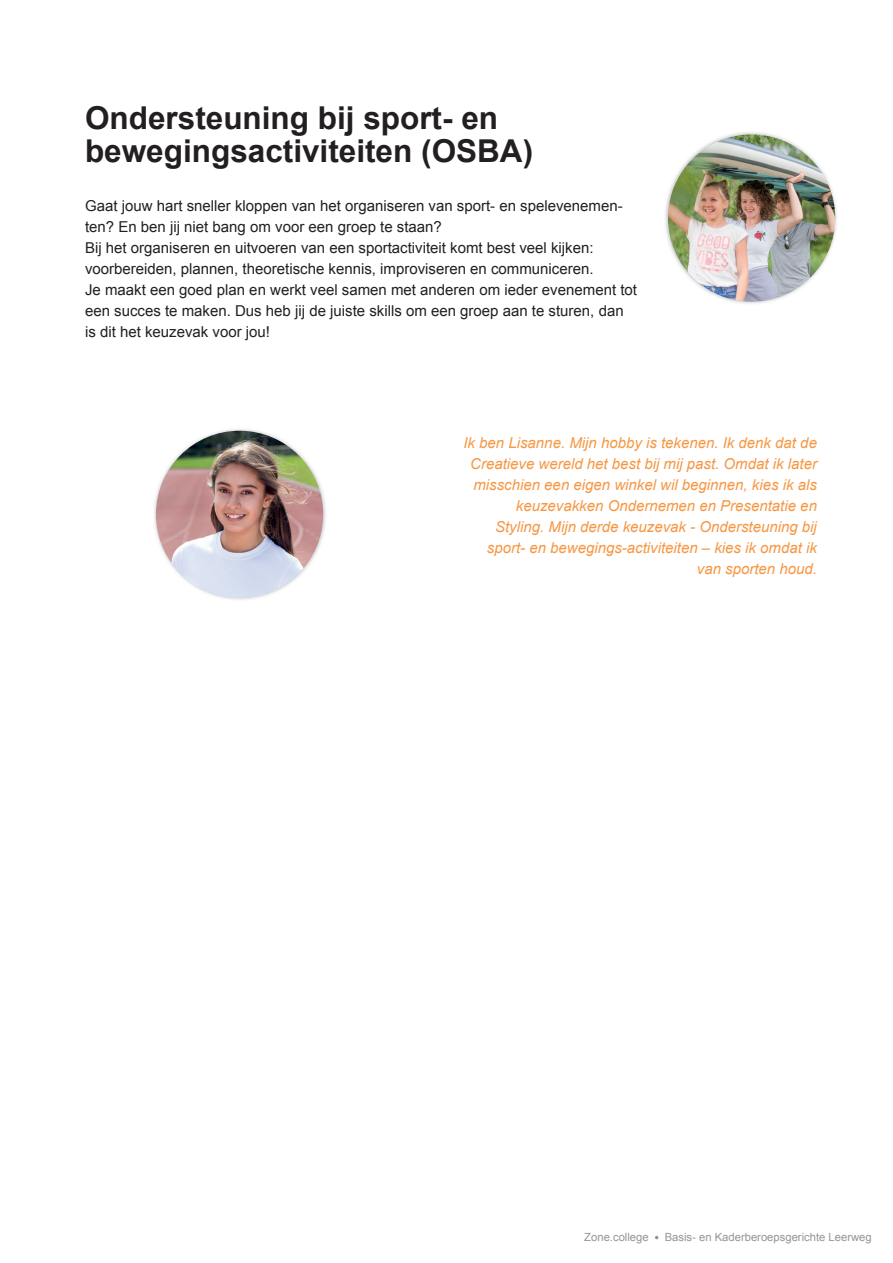
<style>
.page{position:relative;width:893px;height:1263px;background:#fff}
.page>*{position:absolute;margin:0;border:0;box-sizing:border-box;transform-origin:0 0}
.t1{font:700 31.5px/33px "Arial";color:#231f20}
.t2{font:15px/21px "Arial";color:#231f20}
.t3{font:italic 15px/21px "Arial";color:#f69743;text-align:right}
.t4{font:11.25px "Arial";color:#939598}
</style>
<div class="page">
<img style="left:665px;top:132px;width:172px;height:172px">
<img style="left:668px;top:134px;width:167px;height:168px;border-radius:84px">
<img style="left:154px;top:429px;width:172px;height:171px">
<img style="left:156px;top:431px;width:167px;height:167px;border-radius:84px">
<h1 class="t1" style="left:85px;top:103px;width:450px">Ondersteuning bij sport- en bewegingsactiviteiten (OSBA)</h1>
<p class="t2" style="left:85px;top:195px;width:553px">Gaat jouw hart sneller kloppen van het organiseren van sport- en spelevenemen&shy;ten? En ben jij niet bang om voor een groep te staan?<br>Bij het organiseren en uitvoeren van een sportactiviteit komt best veel kijken: voorbereiden, plannen, theoretische kennis, improviseren en communiceren.<br>Je maakt een goed plan en werkt veel samen met anderen om ieder evenement tot een succes te maken. Dus heb jij de juiste skills om een groep aan te sturen, dan is dit het keuzevak voor jou!</p>
<p class="t3" style="left:463px;top:433px;width:355px">Ik ben Lisanne. Mijn hobby is tekenen. Ik denk dat de Creatieve wereld het best bij mij past. Omdat ik later misschien een eigen winkel wil beginnen, kies ik als keuzevakken Ondernemen en Presentatie en Styling. Mijn derde keuzevak - Ondersteuning bij sport- en bewegings-activiteiten – kies ik omdat ik van sporten houd.</p>
<p class="t4" style="left:584px;top:1230px;width:66px">Zone.college</p>
<p class="t4" style="left:665px;top:1230px;width:208px">Basis- en Kaderberoepsgerichte Leerweg</p>
</div>
